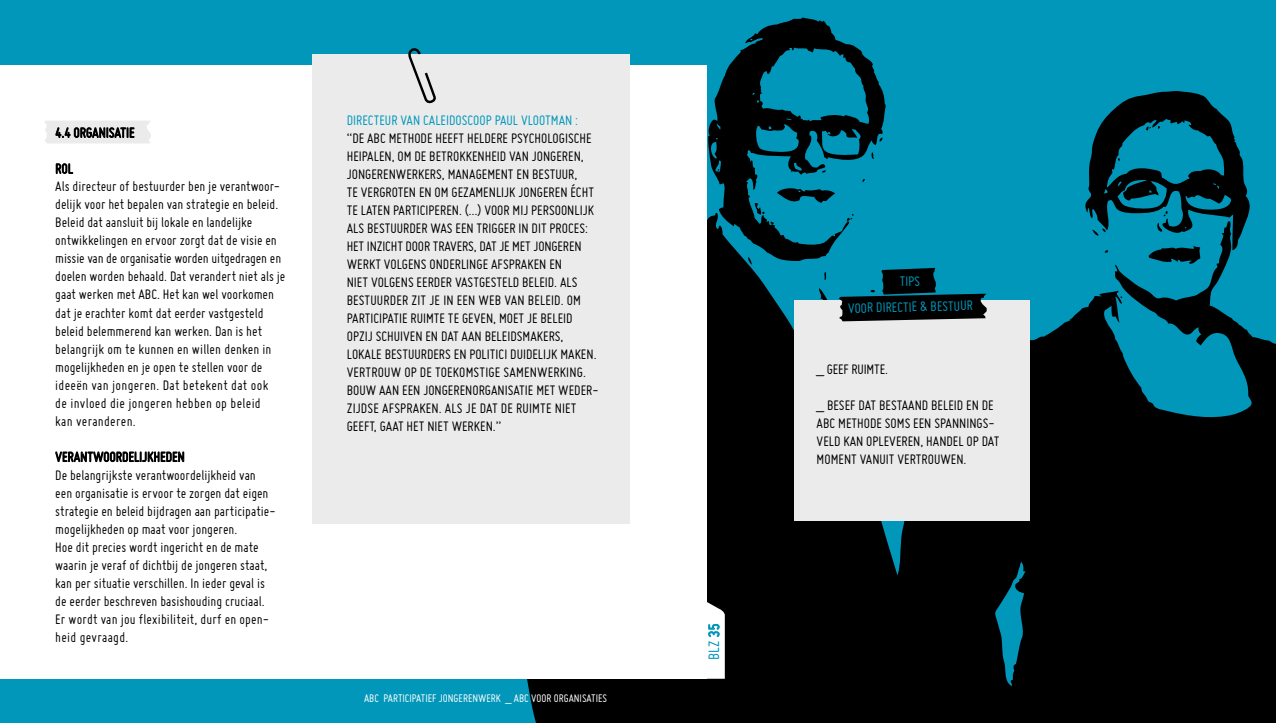
<style>
.page{position:relative;width:1276px;height:723px;background:#0097ba}
.page>*{position:absolute;margin:0;border:0;box-sizing:border-box;transform-origin:0 0}
.t1{font:16.5px "Miso";color:#0097ba}
.t2{font:15px/18px "Miso";color:#000}
.t3{font:15px/25.5px "Miso";color:#0097ba;text-align:center}
.t4{font:12px "Miso";color:#fff}
</style>
<div class="page">
<svg style="left:708px;top:17px;width:177px;height:195px"></svg>
<svg style="left:1085px;top:91px;width:165px;height:121px"></svg>
<svg style="left:527px;top:212px;width:749px;height:511px;fill:#000"></svg>
<div style="left:0;top:65px;width:706px;height:614px;background:#fff"></div>
<svg style="left:706px;top:601px;width:19px;height:78px"></svg>
<svg style="left:45px;top:121px;width:106px;height:22px;background:#bcbcbc"></svg>
<svg style="left:56px;top:163px;width:17px;height:11px"></svg>
<svg style="left:55px;top:451px;width:129px;height:12px"></svg>
<div style="left:794px;top:300px;width:235px;height:220px;background:#ebebeb"></div>
<svg style="left:818px;top:268px;width:168px;height:54px"></svg>
<div style="left:312px;top:54px;width:318px;height:469px;background:#ebebeb"></div>
<svg style="left:408px;top:48px;width:28px;height:56px"></svg>
<p class="t2" style="left:55px;top:123px;width:81px">4.4 ORGANISATIE</p>
<p class="t2" style="left:55px;top:159px;width:232px">ROL<br>Als directeur of bestuurder ben je verantwoor&shy;delijk voor het bepalen van strategie en beleid.<br>Beleid dat aansluit bij lokale en landelijke ontwikkelingen en ervoor zorgt dat de visie en missie van de organisatie worden uitgedragen en doelen worden behaald. Dat verandert niet als je gaat werken met ABC. Het kan wel voorkomen dat je erachter komt dat eerder vastgesteld beleid belemmerend kan werken. Dan is het belangrijk om te kunnen en willen denken in mogelijkheden en je open te stellen voor de ideeën van jongeren. Dat betekent dat ook<br>de invloed die jongeren hebben op beleid<br>kan veranderen.</p>
<p class="t2" style="left:55px;top:447px;width:222px">VERANTWOORDELIJKHEDEN<br>De belangrijkste verantwoordelijkheid van een organisatie is ervoor te zorgen dat eigen strategie en beleid bijdragen aan participatie&shy;mogelijkheden op maat voor jongeren.<br>Hoe dit precies wordt ingericht en de mate waarin je veraf of dichtbij de jongeren staat, kan per situatie verschillen. In ieder geval is de eerder beschreven basishouding cruciaal.<br>Er wordt van jou flexibiliteit, durf en open&shy;heid gevraagd.</p>
<p class="t3" style="left:347px;top:107px;width:233px">DIRECTEUR VAN CALEIDOSCOOP PAUL VLOOTMAN :</p>
<p class="t2" style="left:347px;top:129px;width:253px">“DE ABC METHODE HEEFT HELDERE PSYCHOLOGISCHE HEIPALEN, OM DE BETROKKENHEID VAN JONGEREN, JONGERENWERKERS, MANAGEMENT EN BESTUUR,<br>TE VERGROTEN EN OM GEZAMENLIJK JONGEREN ÉCHT TE LATEN PARTICIPEREN. (…) VOOR MIJ PERSOONLIJK ALS BESTUURDER WAS EEN TRIGGER IN DIT PROCES:<br>HET INZICHT DOOR TRAVERS, DAT JE MET JONGEREN WERKT VOLGENS ONDERLINGE AFSPRAKEN EN<br>NIET VOLGENS EERDER VASTGESTELD BELEID. ALS BESTUURDER ZIT JE IN EEN WEB VAN BELEID. OM PARTICIPATIE RUIMTE TE GEVEN, MOET JE BELEID OPZIJ SCHUIVEN EN DAT AAN BELEIDSMAKERS, LOKALE BESTUURDERS EN POLITICI DUIDELIJK MAKEN.<br>VERTROUW OP DE TOEKOMSTIGE SAMENWERKING.<br>BOUW AAN EEN JONGERENORGANISATIE MET WEDER-ZIJDSE AFSPRAKEN. ALS JE DAT DE RUIMTE NIET GEEFT, GAAT HET NIET WERKEN.”</p>
<p class="t4" style="left:364px;top:692px;width:245px">ABC PARTICIPATIEF JONGERENWERK _ ABC VOOR ORGANISATIES</p>
<p class="t1" style="left:705px;top:659px;width:38px;rotate:-90deg">BLZ 35</p>
<p class="t3" style="left:847px;top:269px;width:126px;rotate:-1deg">TIPS<br>VOOR DIRECTIE &amp; BESTUUR</p>
<p class="t2" style="left:816px;top:359px;width:73px">_ GEEF RUIMTE.</p>
<p class="t2" style="left:816px;top:395px;width:184px">_ BESEF DAT BESTAAND BELEID EN DE<br>ABC METHODE SOMS EEN SPANNINGS-<br>VELD KAN OPLEVEREN, HANDEL OP DAT<br>MOMENT VANUIT VERTROUWEN.</p>
</div>
